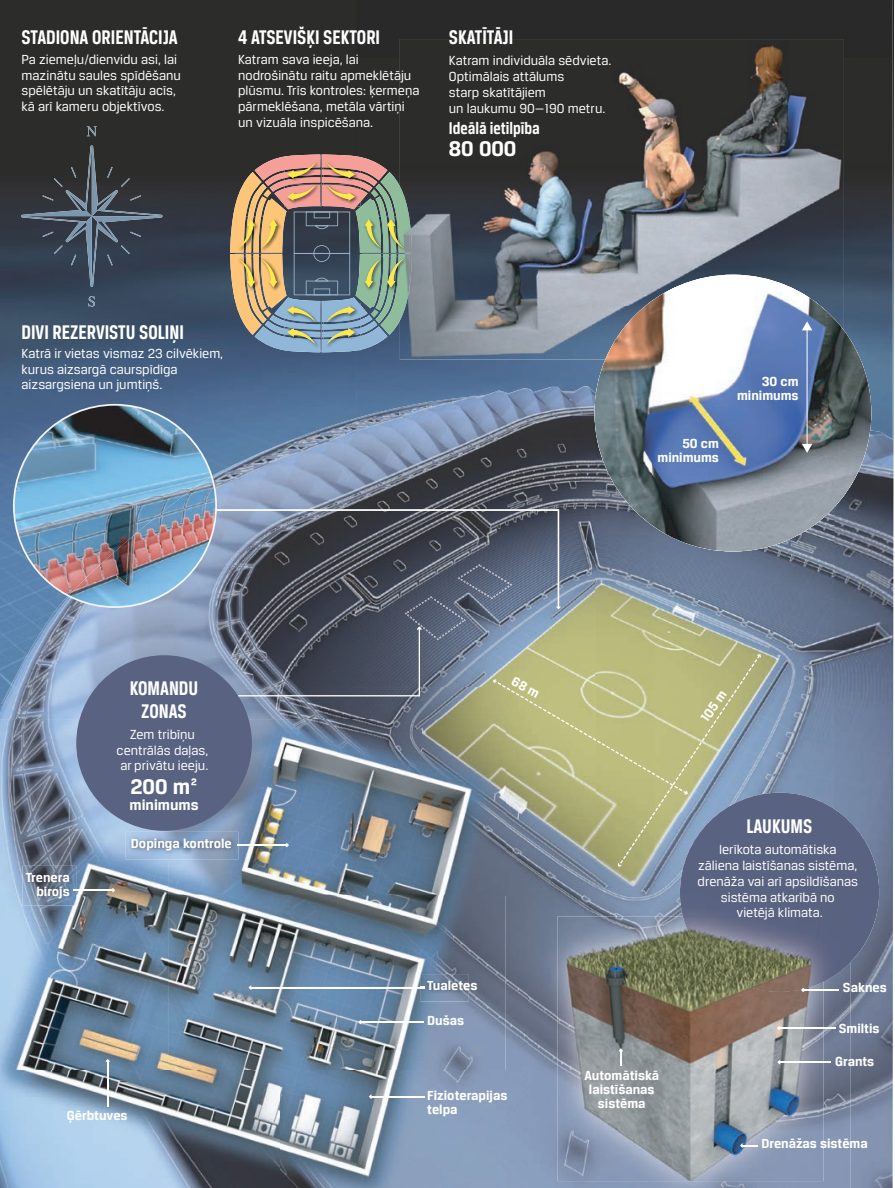
<style>
.page{position:relative;width:895px;height:1188px;background:#fff}
.page>*{position:absolute;margin:0;border:0;box-sizing:border-box;transform-origin:0 0}
.t1{font:700 22.57px "Breuer Text";color:#fff}
.t2{font:700 21px/22.8px "Breuer Condensed";color:#fff;text-align:center}
.t3{font:700 18.03px "Breuer Condensed";color:#fff}
.t4{font:700 15.75px "Breuer Text";color:#fff}
.t5{font:14px/15.8px "Breuer Text";color:#fff}
.t6{font:700 14px/14px "Breuer Text";color:#fff;text-align:right}
</style>
<div class="page">
<img style="left:834px;top:0;width:60px;height:1188px">
<img style="left:596px;top:867px;width:58px;height:21px">
<img style="left:761px;top:507px;width:74px;height:302px">
<img style="left:506px;top:867px;width:90px;height:71px">
<img style="left:654px;top:867px;width:29px;height:8px">
<img style="left:654px;top:875px;width:27px;height:13px">
<img style="left:506px;top:938px;width:22px;height:250px">
<img style="left:0;top:0;width:357px;height:292px">
<div style="left:357px;top:0;width:536px;height:58px;background:#292929"></div>
<img style="left:356px;top:58px;width:60px;height:346px">
<img style="left:844px;top:58px;width:49px;height:381px">
<img style="left:0;top:292px;width:357px;height:177px">
<img style="left:416px;top:359px;width:178px;height:45px">
<img style="left:0;top:469px;width:13px;height:235px">
<img style="left:0;top:719px;width:506px;height:469px">
<div style="left:680px;top:792px;width:199px;height:200px;background:#596280;border-radius:50%"></div>
<img style="left:528px;top:888px;width:322px;height:300px">
<img style="left:680px;top:888px;width:170px;height:93px">
<img style="left:557px;top:916px;width:266px;height:265px">
<img style="left:683px;top:916px;width:140px;height:76px">
<svg style="left:740px;top:1143px;width:18px;height:4px"></svg>
<hr style="left:778px;top:1061px;width:53px;height:2px;background:#fff">
<hr style="left:778px;top:1027px;width:57px;height:2px;background:#fff">
<svg style="left:619px;top:1048px;width:4px;height:17px"></svg>
<hr style="left:802px;top:989px;width:37px;height:1px;background:#fff">
<img style="left:21px;top:145px;width:141px;height:142px">
<svg style="left:87px;top:126px;width:10px;height:10px"></svg>
<svg style="left:88px;top:296px;width:7px;height:10px"></svg>
<hr style="left:107px;top:1060px;width:1px;height:46px;background:#fff">
<hr style="left:250px;top:987px;width:174px;height:1px;background:#fff">
<hr style="left:359px;top:1021px;width:65px;height:2px;background:#fff">
<hr style="left:370px;top:1096px;width:54px;height:1px;background:#fff">
<hr style="left:73px;top:889px;width:41px;height:2px;background:#fff">
<img style="left:400px;top:39px;width:388px;height:267px">
<img style="left:788px;top:39px;width:56px;height:291px">
<img style="left:400px;top:306px;width:194px;height:53px">
<svg style="left:230px;top:154px;width:182px;height:198px;background:#8c897c"></svg>
<img style="left:421px;top:974px;width:48px;height:27px">
<img style="left:22px;top:867px;width:54px;height:38px">
<svg style="left:594px;top:275px;width:277px;height:276px;background:#75849d"></svg>
<img style="left:594px;top:287px;width:149px;height:117px">
<svg style="left:802px;top:321px;width:10px;height:9px"></svg>
<svg style="left:802px;top:444px;width:10px;height:9px"></svg>
<img style="left:13px;top:404px;width:748px;height:463px">
<h2 class="t2" style="left:22px;top:26px;width:158px">STADIONA ORIENTĀCIJA</h2>
<p class="t5" style="left:22px;top:51px;width:161px">Pa ziemeļu/dienvidu asi, lai mazinātu saules spīdēšanu spēlētāju un skatītāju acīs, kā arī kameru objektīvos.</p>
<h2 class="t2" style="left:238px;top:26px;width:144px">4 ATSEVIŠĶI SEKTORI</h2>
<p class="t5" style="left:238px;top:51px;width:183px">Katram sava ieeja, lai nodrošinātu raitu apmeklētāju plūsmu. Trīs kontroles: ķermeņa pārmeklēšana, metāla vārtiņi un vizuāla inspicēšana.</p>
<h2 class="t2" style="left:449px;top:26px;width:66px">SKATĪTĀJI</h2>
<p class="t5" style="left:449px;top:53px;width:164px">Katram individuāla sēdvieta.<br>Optimālais attālums<br>starp skatītājiem<br>un laukumu 90—190 metru.</p>
<p class="t3" style="left:449px;top:118px;width:92px">Ideālā ietilpība</p>
<h1 class="t1" style="left:449px;top:135px;width:69px">80 000</h1>
<h2 class="t2" style="left:22px;top:321px;width:164px">DIVI REZERVISTU SOLIŅI</h2>
<p class="t5" style="left:22px;top:345px;width:203px">Katrā ir vietas vismaz 23 cilvēkiem, kurus aizsargā caurspīdīga aizsargsiena un jumtiņš.</p>
<p class="t6" style="left:657px;top:436px;width:63px">50 cm minimums</p>
<p class="t6" style="left:737px;top:374px;width:63px">30 cm minimums</p>
<h2 class="t2" style="left:130px;top:676px;width:70px">KOMANDU<br>ZONAS</h2>
<p class="t5" style="left:117px;top:726px;width:93px;text-align:center">Zem tribīņu centrālās daļas, ar privātu ieeju.</p>
<h1 class="t1" style="left:130px;top:774px;width:69px">200 m²</h1>
<p class="t4" style="left:129px;top:796px;width:71px">minimums</p>
<p class="t6" style="left:26px;top:870px;width:45px">Trenera birojs</p>
<p class="t6" style="left:131px;top:836px;width:102px">Dopinga kontrole</p>
<p class="t6" style="left:67px;top:1108px;width:62px">Ģērbtuves</p>
<p class="t6" style="left:427px;top:978px;width:52px">Tualetes</p>
<p class="t6" style="left:427px;top:1013px;width:38px">Dušas</p>
<p class="t6" style="left:427px;top:1087px;width:82px;text-align:left">Fizioterapijas telpa</p>
<p class="t6" style="left:584px;top:1068px;width:76px;text-align:center">Automātiskā laistīšanas sistēma</p>
<p class="t6" style="left:698px;top:716px;width:36px;rotate:-55deg">105 m</p>
<h2 class="t2" style="left:746px;top:814px;width:67px">LAUKUMS</h2>
<p class="t5" style="left:698px;top:841px;width:162px;text-align:center">Ierīkota automātiska zāliena laistīšanas sistēma, drenāža vai arī apsildīšanas sistēma atkarībā no<br>vietējā klimata.</p>
<p class="t6" style="left:843px;top:980px;width:45px">Saknes</p>
<p class="t6" style="left:839px;top:1021px;width:42px">Smiltis</p>
<p class="t6" style="left:835px;top:1053px;width:41px">Grants</p>
<p class="t6" style="left:761px;top:1136px;width:108px">Drenāžas sistēma</p>
</div>
